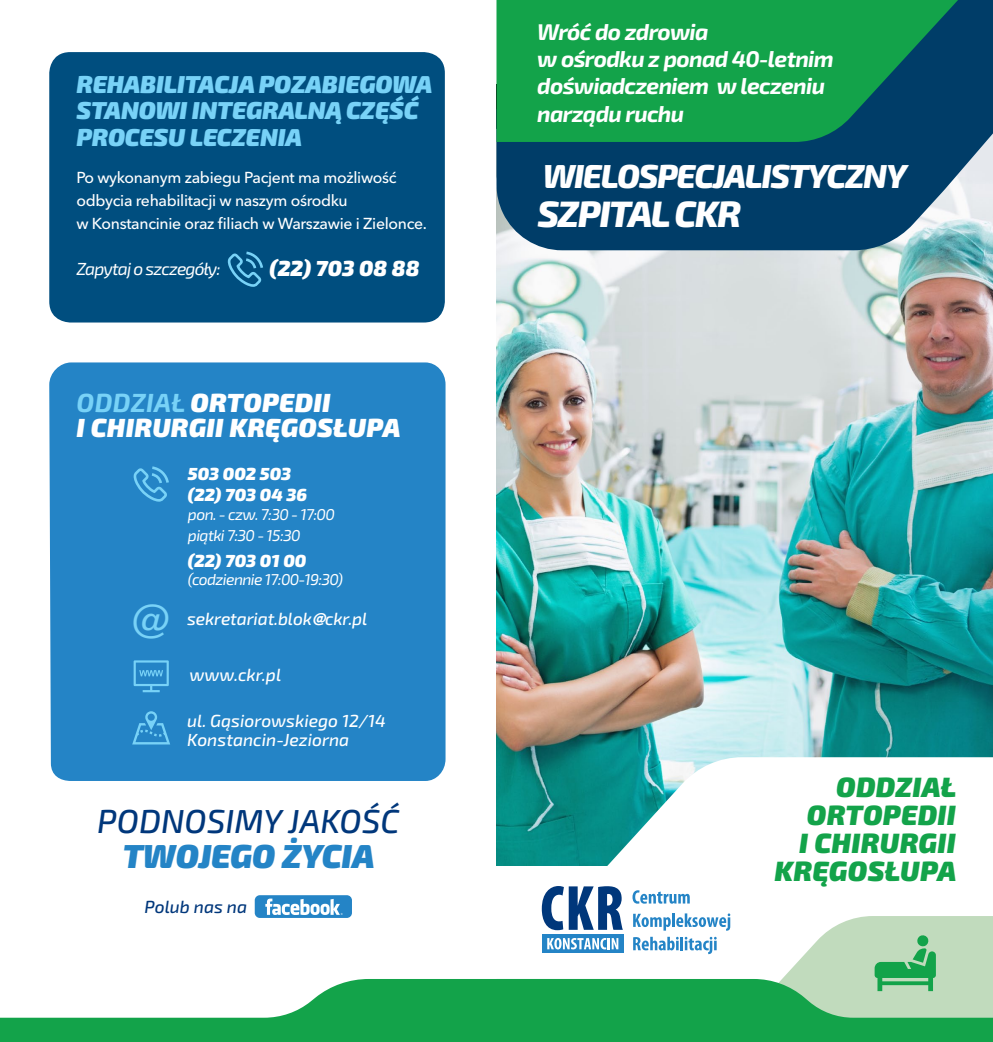
<style>
.page{position:relative;width:993px;height:1042px;background:#fff}
.page>*{position:absolute;margin:0;border:0;box-sizing:border-box;transform-origin:0 0}
.t1{font:700 40.07px "News Gothic BT";color:#78d2f7;scale:.96 1}
.t2{font:italic 800 36.75px "Exo 2";letter-spacing:-.04em;color:#fff}
.t3{font:italic 800 33.25px "Exo 2";letter-spacing:-.04em;color:#fff}
.t4{font:italic 500 33.25px "Exo 2";color:#00377b}
.t5{font:italic 900 33.25px "Exo 2";letter-spacing:-.01em;color:#2484c6}
.t6{font:italic 900 28px "Exo 2";letter-spacing:.01em;color:#13a34a}
.t7{font:italic 900 26.25px/24.5px "Exo 2";letter-spacing:.01em;color:#fff}
.t8{font:italic 900 24.5px/26.2px "Exo 2";letter-spacing:-.01em;color:#78d2f7}
.t9{font:italic 700 22.75px/27.3px "Exo 2";letter-spacing:-.03em;color:#fff}
.t10{font:italic 900 21.7px "Exo 2";color:#fff}
.t11{font:italic 500 17.5px/19.2px "Exo 2";color:#fff}
.t12{font:italic 900 17.5px/21px "Exo 2";color:#fff}
.t13{font:italic 17.5px "Exo 2";letter-spacing:-.05em;color:#fff}
.t14{font:italic 500 17.5px "Exo 2";color:#00377b}
.t15{font:500 15.75px/22.8px "Avenir Next LT Pro";letter-spacing:-.02em;color:#fff}
.t16{font:italic 15.75px/21px "Exo 2";letter-spacing:-.04em;color:#fff}
.s1{font-weight:700;color:#78d2f7}
.s2{font-family:"Franklin Gothic";font-weight:800}
</style>
<div class="page">
<img style="left:496px;top:250px;width:496px;height:615px">
<svg style="left:496px;top:0;width:496px;height:250px;background:#195177"></svg>
<svg style="left:496px;top:0;width:485px;height:142px;background:#0f904f"></svg>
<div style="left:49px;top:362px;width:396px;height:419px;background:#2484c6"></div>
<svg style="left:559px;top:757px;width:433px;height:109px"></svg>
<div style="left:49px;top:52px;width:395px;height:270px;background:#004e7f;border-radius:21px"></div>
<svg style="left:132px;top:711px;width:38px;height:33px"></svg>
<svg style="left:133px;top:660px;width:36px;height:32px"></svg>
<svg style="left:132px;top:406px;width:38px;height:97px;background:#2c8bca"></svg>
<svg style="left:227px;top:251px;width:36px;height:36px"></svg>
<svg style="left:0;top:886px;width:992px;height:156px"></svg>
<h3 class="t8" style="left:77px;top:70px;width:286px">REHABILITACJA POZABIEGO</h3>
<h3 class="t8" style="left:392px;top:70px;width:42px">WA</h3>
<h3 class="t8" style="left:77px;top:96px;width:157px">STANOWI INTEGR</h3>
<h3 class="t8" style="left:77px;top:96px;width:343px;text-indent:202px">ALNĄ CZĘŚĆ<br>PROCESU LECZENIA</h3>
<p class="t15" style="left:76px;top:166px;width:352px">Po wykonanym zabiegu Pacjent ma możliwość odbycia rehabilitacji w naszym ośrodku<br>w Konstancinie oraz filiach w Warszawie i Zielonce.</p>
<p class="t13" style="left:76px;top:256px;width:146px">Zapytaj o szczegóły:</p>
<h3 class="t10" style="left:269px;top:251px;width:151px">(22) 703 08 88</h3>
<h3 class="t7" style="left:77px;top:389px;width:325px"><span class="s1">Oddział</span> ORTOPEDII<br>I CHIRURGII KRĘGOSŁ UPA</h3>
<h1 class="t1" style="left:132px;top:595px;width:42px">@</h1>
<p class="t12" style="left:188px;top:462px;width:121px">503 002 503 (22) 703 04 36</p>
<p class="t16" style="left:188px;top:503px;width:148px">pon. - czw. 7:30 - 17:00 piątki 7:30 - 15:30</p>
<p class="t12" style="left:188px;top:548px;width:120px">(22) 703 01 00</p>
<p class="t16" style="left:188px;top:569px;width:157px">(codziennie 17:00-19:30)</p>
<p class="t11" style="left:187px;top:608px;width:181px">sekretariat.blok<span class="s2">@</span>ckr.pl</p>
<p class="t11" style="left:189px;top:665px;width:93px">www.ckr.pl</p>
<p class="t11" style="left:187px;top:711px;width:200px">ul. Gąsiorowskiego 12/14<br>Konstancin-Jeziorna</p>
<h3 class="t4" style="left:97px;top:798px;width:303px">PODNOSIMY JAKOŚĆ</h3>
<h3 class="t5" style="left:123px;top:829px;width:236px">TWOJEGO ŻYCIA</h3>
<p class="t14" style="left:144px;top:895px;width:104px">Polub nas na</p>
<h3 class="t9" style="left:537px;top:17px;width:298px">Wróć do zdrowia<br>w ośrodku z ponad 40-letnim doświadczeniem w leczeniu narządu ruchu</h3>
<h3 class="t3" style="left:542px;top:151px;width:365px">WIELOSPECJALISTYCZNY</h3>
<h2 class="t2" style="left:537px;top:185px;width:205px">SZPITAL CKR</h2>
<h3 class="t6" style="left:835px;top:764px;width:122px">ODDZIAŁ</h3>
<h3 class="t6" style="left:806px;top:792px;width:125px">ORTOPEDII</h3>
<h3 class="t6" style="left:799px;top:821px;width:149px">I CHIRURGII</h3>
<h3 class="t6" style="left:774px;top:849px;width:183px">KRĘGOSŁUPA</h3>
</div>
